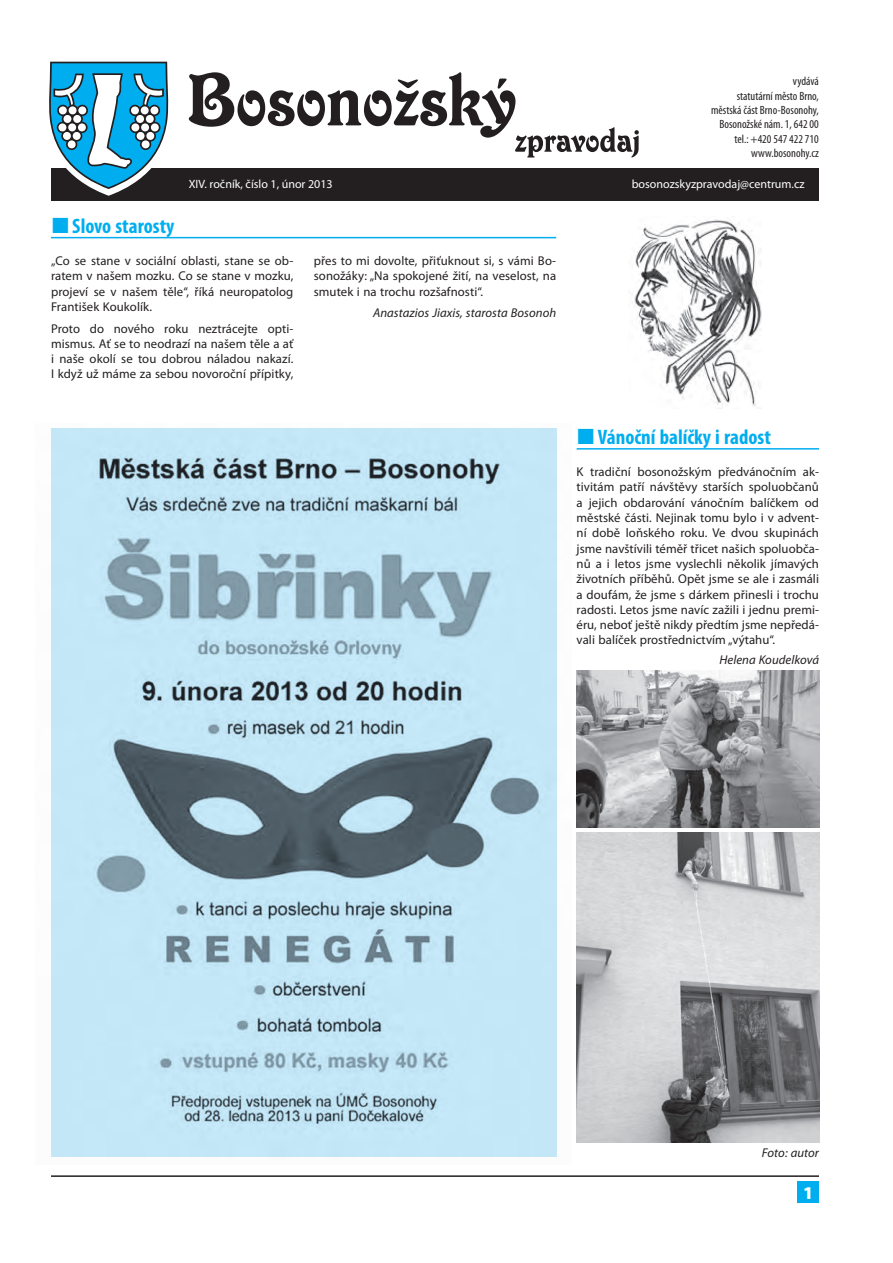
<style>
.page{position:relative;width:893px;height:1263px;background:#fff}
.page>*{position:absolute;margin:0;border:0;box-sizing:border-box;transform-origin:0 0}
.t1{font:700 condensed 21px "Myriad Pro";color:#00aeef}
.t2{font:900 18px "Myriad Pro";color:#fff}
.text{font:12.75px/15.3px "Myriad Pro";letter-spacing:.005em;color:#231f20;text-align:justify}
.text-2{font:italic 12.75px "Myriad Pro";letter-spacing:.005em;color:#231f20}
.t3{font:condensed 12px "Myriad Pro";color:#231f20}
.t4{font:12px "Myriad Pro";color:#fff}
</style>
<div class="page">
<hr style="left:51px;top:1175px;width:768px;height:2px;background:#231f20">
<div style="left:798px;top:1181px;width:21px;height:21px;background:#00aeef"></div>
<div style="left:51px;top:168px;width:768px;height:32px;background:#231f20"></div>
<svg style="left:189px;top:72px;width:450px;height:85px"></svg>
<svg style="left:49px;top:61px;width:120px;height:135px"></svg>
<hr style="left:577px;top:448px;width:242px;height:2px;background:#00aeef">
<hr style="left:51px;top:237px;width:505px;height:1px;background:#00aeef">
<img style="left:634px;top:219px;width:128px;height:190px">
<img style="left:577px;top:832px;width:242px;height:311px">
<img style="left:577px;top:670px;width:242px;height:158px">
<img style="left:51px;top:428px;width:506px;height:729px">
<p class="t3" style="left:793px;top:74px;width:27px">vydává</p>
<p class="t3" style="left:737px;top:88px;width:84px">statutární město Brno,</p>
<p class="t3" style="left:711px;top:103px;width:109px">městská část Brno-Bosonohy,</p>
<p class="t3" style="left:719px;top:117px;width:101px">Bosonožské nám. 1, 642 00</p>
<p class="t3" style="left:734px;top:131px;width:86px">tel.: +420 547 422 710</p>
<p class="t3" style="left:751px;top:146px;width:69px">www.bosonohy.cz</p>
<p class="t4" style="left:189px;top:176px;width:145px">XIV. ročník, číslo 1, únor 2013</p>
<p class="t4" style="left:632px;top:176px;width:174px">bosonozskyzpravodaj@centrum.cz</p>
<p class="t1" style="left:72px;top:212px;width:104px">Slovo starosty</p>
<p class="text" style="left:51px;top:253px;width:244px">„Co se stane v sociální oblasti, stane se ob&shy;ratem v našem mozku. Co se stane v mozku, projeví se v našem těle“, říká neuropatolog František Koukolík.</p>
<p class="text" style="left:51px;top:320px;width:244px">Proto do nového roku neztrácejte opti&shy;mismus. Ať se to neodrazí na našem těle a ať i naše okolí se tou dobrou náladou nakazí.<br>I když už máme za sebou novoroční přípitky,</p>
<p class="text" style="left:314px;top:253px;width:244px">přes to mi dovolte, přiťuknout si, s vámi Bo&shy;sonožáky: „Na spokojené žití, na veselost, na smutek i na trochu rozšafnosti“.</p>
<p class="text-2" style="left:373px;top:305px;width:185px">Anastazios Jiaxis, starosta Bosonoh</p>
<p class="t1" style="left:598px;top:424px;width:174px">Vánoční balíčky i radost</p>
<p class="text" style="left:577px;top:464px;width:244px">K tradiční bosonožským předvánočním ak&shy;tivitám patří návštěvy starších spoluobčanů a jejich obdarování vánočním balíčkem od městské části. Nejinak tomu bylo i v advent&shy;ní době loňského roku. Ve dvou skupinách jsme navštívili téměř třicet našich spoluobča&shy;nů a i letos jsme vyslechli několik jímavých životních příběhů. Opět jsme se ale i zasmáli a doufám, že jsme s dárkem přinesli i trochu radosti. Letos jsme navíc zažili i jednu premi&shy;éru, neboť ještě nikdy předtím jsme nepředá&shy;vali balíček prostřednictvím „výtahu“.</p>
<p class="text-2" style="left:719px;top:652px;width:101px">Helena Koudelková</p>
<p class="text-2" style="left:762px;top:1144px;width:59px">Foto: autor</p>
<p class="t2" style="left:803px;top:1182px;width:12px">1</p>
</div>
